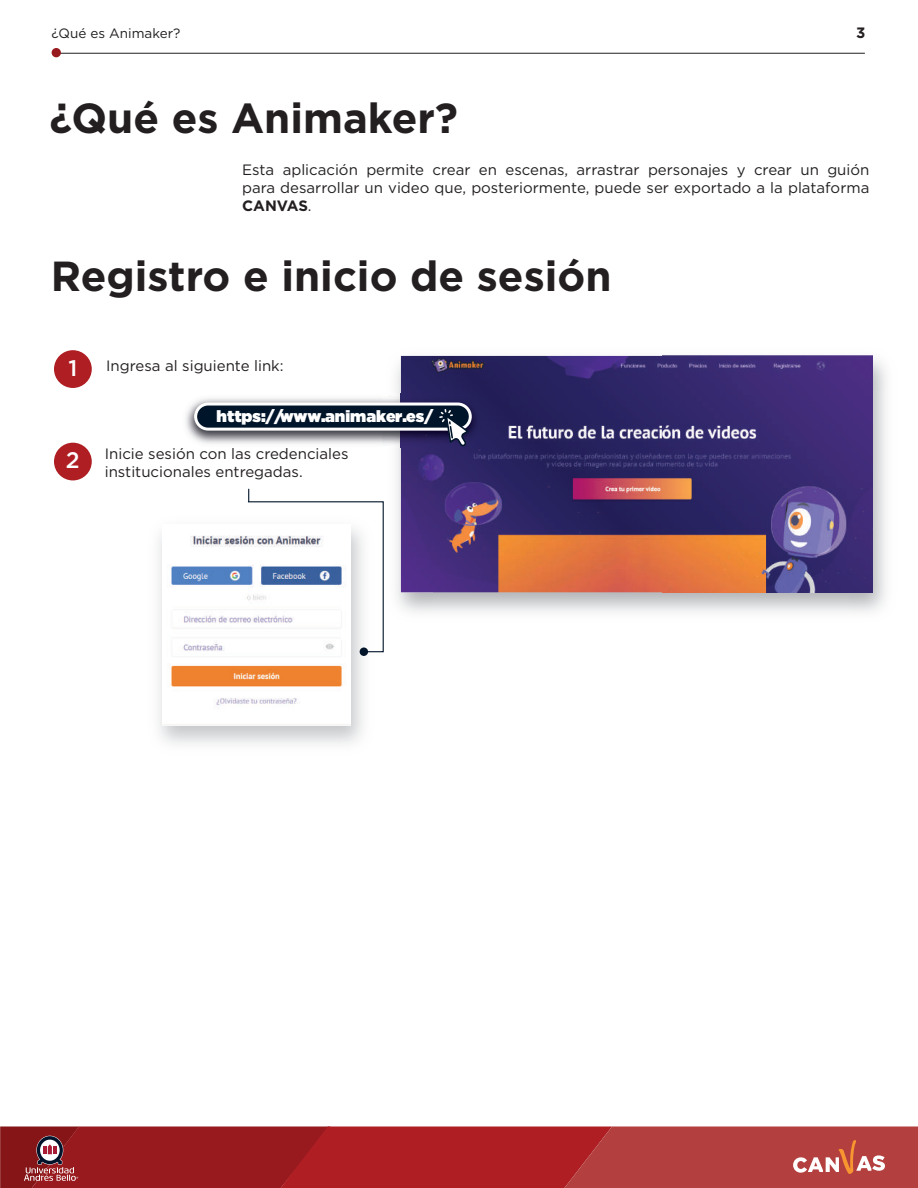
<style>
.page{position:relative;width:918px;height:1188px;background:#fff}
.page>*{position:absolute;margin:0;border:0;box-sizing:border-box;transform-origin:0 0}
.t1{font:700 42px "Gotham";color:#231f20}
.t2{font:500 22.5px "Gotham";color:#fff}
.t3{font:900 16.2px "Gotham";color:#fff}
.t4{font:15px/18px "Gotham";color:#231f20;text-align:justify}
.t5{font:700 15px "Gotham";color:#231f20}
.t6{font:13.5px "Gotham";color:#231f20}
.s1{font-weight:700}
.s2{font-weight:500;font-size:22.5px;color:#fff}
</style>
<div class="page">
<svg style="left:0;top:1126px;width:918px;height:62px;background:#aa2e30"></svg>
<hr style="left:52px;top:53px;width:813px;height:1px;background:#231f20">
<div style="left:52px;top:48px;width:9px;height:9px;background:#981a1e;border-radius:50%"></div>
<img style="left:396px;top:355px;width:490px;height:36px">
<img style="left:396px;top:391px;width:38px;height:221px">
<img style="left:848px;top:391px;width:38px;height:221px">
<img style="left:434px;top:592px;width:414px;height:20px">
<img style="left:401px;top:356px;width:471px;height:236px">
<img style="left:162px;top:535px;width:189px;height:190px">
<div style="left:360px;top:647px;width:8px;height:9px;background:#02152a;border-radius:50%"></div>
<img style="left:185px;top:394px;width:300px;height:54px">
<svg style="left:194px;top:403px;width:278px;height:43px"></svg>
<div style="left:54px;top:350px;width:38px;height:38px;background:#af1e22;border-radius:50%"></div>
<div style="left:54px;top:443px;width:38px;height:37px;background:#af1e22;border-radius:50%"></div>
<svg style="left:247px;top:489px;width:137px;height:164px"></svg>
<p class="t6" style="left:52px;top:24px;width:130px">¿Qué es Animaker?</p>
<p class="t5" style="left:856px;top:23px;width:11px">3</p>
<h1 class="t1" style="left:50px;top:90px;width:410px">¿Qué es Animaker?</h1>
<p class="t4" style="left:242px;top:160px;width:629px">Esta aplicación permite crear en escenas, arrastrar personajes y crear un guión para desarrollar un video que, posteriormente, puede ser exportado a la plataforma <span class="s1">CANVAS</span>.</p>
<h1 class="t1" style="left:51px;top:248px;width:562px">Registro e inicio de sesión</h1>
<h2 class="t2" style="left:68px;top:353px;width:10px">1</h2>
<p class="t4" style="left:106px;top:357px;width:179px">Ingresa al siguiente link:</p>
<p class="t3" style="left:217px;top:405px;width:218px">https://www.animaker.es/</p>
<p class="t4" style="left:66px;top:445px;width:284px;text-align:center"><span class="s2">2</span> Inicie sesión con las credenciales institucionales entregadas.</p>
</div>
